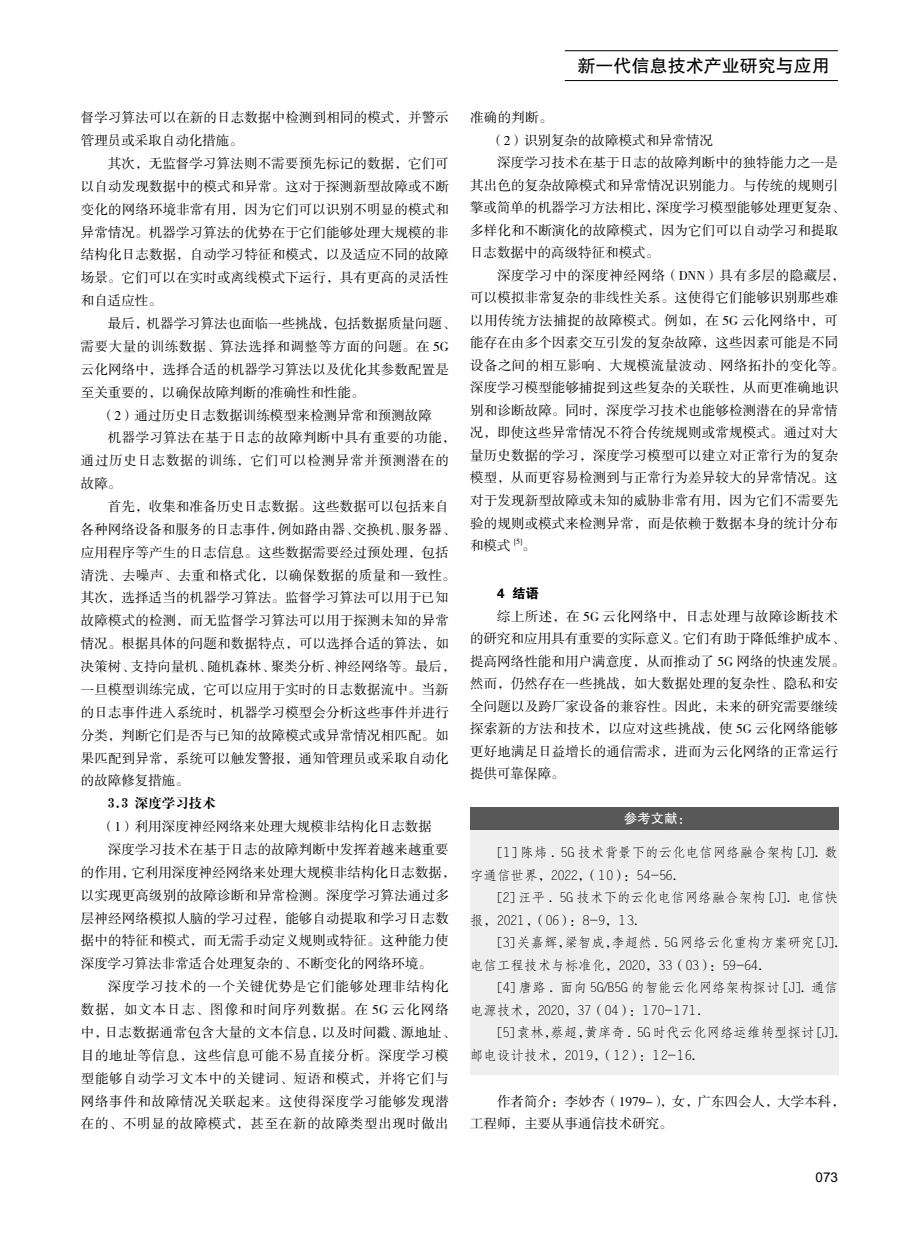
<style>
.page{position:relative;width:919px;height:1238px;background:#fff}
.page>*{position:absolute;margin:0;border:0;box-sizing:border-box;transform-origin:0 0}
.t1{font:18px "FZHTK GBK1 0";color:#000}
.t2{font:13.5px/22.5px "FZSSK GBK1 0";letter-spacing:.01em;color:#000}
.t3{font:13.5px/22.5px "FZFSK GBK1 0";color:#000}
.t4{font:13.5px "FZSSK GBK1 0";letter-spacing:.05em;color:#000}
.t5{font:13.5px "FZSSK GBK1 0";letter-spacing:.03em;color:#000}
.t6{font:13.5px "FZSSK GBK1 0";letter-spacing:.035em;color:#000}
.t7{font:13.5px "FZSSK GBK1 0";letter-spacing:.075em;color:#000}
.t8{font:13.5px "FZSSK GBK1 0";letter-spacing:.04em;color:#000}
.t9{font:13.5px "FZSSK GBK1 0";letter-spacing:.055em;color:#000}
.t10{font:13.5px "H Ya 4 gj";color:#000}
.t11{font:13.5px "FZHTK GBK1 0";color:#fff}
.t12{font:13.5px "Arial";color:#000}
.t13{font:13.5px "FZDHTK GBK1 0";color:#000}
.t14{font:7.8px "FZSSK GBK1 0";color:#000}
</style>
<div class="page">
<hr style="left:564px;top:80px;width:273px;height:1px;background:#000">
<hr style="left:564px;top:50px;width:273px;height:1px;background:#000">
<div style="left:470px;top:807px;width:368px;height:22px;background:#585858"></div>
<div style="left:470px;top:830px;width:368px;height:64px;background:#efefef"></div>
<div style="left:470px;top:875px;width:368px;height:64px;background:#efefef"></div>
<div style="left:470px;top:920px;width:368px;height:64px;background:#efefef"></div>
<div style="left:470px;top:965px;width:368px;height:64px;background:#efefef"></div>
<div style="left:470px;top:1010px;width:368px;height:64px;background:#efefef"></div>
<p class="t2" style="left:81px;top:107px;width:369px">督学习算法可以在新的日志数据中检测到相同的模式,并警示管理员或采取自动化措施.</p>
<p class="t2" style="left:81px;top:153px;width:369px;text-align:justify;text-indent:27px">其次,无监督学习算法则不需要预先标记的数据,它们可以自动发现数据中的模式和异常.这对于探测新型故障或不断变化的网络环境非常有用,因为它们可以识别不明显的模式和异常情况.机器学习算法的优势在于它们能够处理大规模的非结构化日志数据,自动学习特征和模式,以及适应不同的故障场景.它们可以在实时或离线模式下运行,具有更高的灵活性和自适应性.</p>
<p class="t2" style="left:108px;top:313px;width:349px">最后,机器学习算法也面临一些挑战,包括数据质量问题、</p>
<p class="t6" style="left:81px;top:339px;width:369px">需要大量的训练数据、算法选择和调整等方面的问题.在 5G</p>
<p class="t2" style="left:81px;top:358px;width:369px">云化网络中,选择合适的机器学习算法以及优化其参数配置是</p>
<p class="t2" style="left:81px;top:381px;width:285px">至关重要的,以确保故障判断的准确性和性能.</p>
<p class="t2" style="left:101px;top:404px;width:332px">(2)通过历史日志数据训练模型来检测异常和预测故障</p>
<p class="t5" style="left:108px;top:430px;width:349px">机器学习算法在基于日志的故障判断中具有重要的功能,</p>
<p class="t4" style="left:81px;top:453px;width:369px">通过历史日志数据的训练,它们可以检测异常并预测潜在的</p>
<p class="t2" style="left:81px;top:473px;width:42px">故障.</p>
<p class="t2" style="left:108px;top:496px;width:342px">首先,收集和准备历史日志数据.这些数据可以包括来自</p>
<p class="t2" style="left:81px;top:518px;width:376px">各种网络设备和服务的日志事件,例如路由器、交换机、服务器、</p>
<p class="t2" style="left:81px;top:541px;width:369px">应用程序等产生的日志信息.这些数据需要经过预处理,包括</p>
<p class="t6" style="left:81px;top:568px;width:376px">清洗、去噪声、去重和格式化,以确保数据的质量和一致性.</p>
<p class="t2" style="left:81px;top:587px;width:369px">其次,选择适当的机器学习算法.监督学习算法可以用于已知</p>
<p class="t2" style="left:81px;top:610px;width:369px">故障模式的检测,而无监督学习算法可以用于探测未知的异常</p>
<p class="t2" style="left:81px;top:633px;width:369px">情况.根据具体的问题和数据特点,可以选择合适的算法,如</p>
<p class="t2" style="left:81px;top:656px;width:376px">决策树、支持向量机、随机森林、聚类分析、神经网络等.最后,</p>
<p class="t2" style="left:81px;top:678px;width:369px">一旦模型训练完成,它可以应用于实时的日志数据流中.当新</p>
<p class="t2" style="left:81px;top:701px;width:369px">的日志事件进入系统时,机器学习模型会分析这些事件并进行</p>
<p class="t2" style="left:81px;top:724px;width:369px">分类,判断它们是否与已知的故障模式或异常情况相匹配.如</p>
<p class="t2" style="left:81px;top:747px;width:369px">果匹配到异常,系统可以触发警报,通知管理员或采取自动化</p>
<p class="t2" style="left:81px;top:770px;width:109px">的故障修复措施.</p>
<p class="t10" style="left:108px;top:796px;width:109px">3.3 深度学习技术</p>
<p class="t2" style="left:101px;top:816px;width:332px">(1)利用深度神经网络来处理大规模非结构化日志数据</p>
<p class="t2" style="left:108px;top:838px;width:342px">深度学习技术在基于日志的故障判断中发挥着越来越重要</p>
<p class="t2" style="left:81px;top:861px;width:376px">的作用,它利用深度神经网络来处理大规模非结构化日志数据,</p>
<p class="t2" style="left:81px;top:884px;width:369px">以实现更高级别的故障诊断和异常检测.深度学习算法通过多</p>
<p class="t2" style="left:81px;top:907px;width:369px">层神经网络模拟人脑的学习过程,能够自动提取和学习日志数</p>
<p class="t2" style="left:81px;top:930px;width:369px">据中的特征和模式,而无需手动定义规则或特征.这种能力使</p>
<p class="t2" style="left:81px;top:953px;width:353px">深度学习算法非常适合处理复杂的、不断变化的网络环境.</p>
<p class="t9" style="left:108px;top:979px;width:342px">深度学习技术的一个关键优势是它们能够处理非结构化</p>
<p class="t7" style="left:81px;top:1002px;width:369px">数据,如文本日志、图像和时间序列数据.在 5G 云化网络</p>
<p class="t2" style="left:81px;top:1021px;width:376px">中,日志数据通常包含大量的文本信息,以及时间戳、源地址、</p>
<p class="t4" style="left:81px;top:1048px;width:369px">目的地址等信息,这些信息可能不易直接分析.深度学习模</p>
<p class="t4" style="left:81px;top:1070px;width:369px">型能够自动学习文本中的关键词、短语和模式,并将它们与</p>
<p class="t4" style="left:81px;top:1093px;width:369px">网络事件和故障情况关联起来.这使得深度学习能够发现潜</p>
<p class="t4" style="left:81px;top:1116px;width:369px">在的、不明显的故障模式,甚至在新的故障类型出现时做出</p>
<h1 class="t1" style="left:577px;top:56px;width:253px">新一代信息技术产业研究与应用</h1>
<p class="t2" style="left:470px;top:107px;width:84px">准确的判断.</p>
<p class="t2" style="left:490px;top:130px;width:224px">(2)识别复杂的故障模式和异常情况</p>
<p class="t2" style="left:497px;top:152px;width:342px">深度学习技术在基于日志的故障判断中的独特能力之一是</p>
<p class="t2" style="left:470px;top:175px;width:369px">其出色的复杂故障模式和异常情况识别能力.与传统的规则引</p>
<p class="t2" style="left:470px;top:197px;width:376px">擎或简单的机器学习方法相比,深度学习模型能够处理更复杂、</p>
<p class="t2" style="left:470px;top:220px;width:369px">多样化和不断演化的故障模式,因为它们可以自动学习和提取</p>
<p class="t2" style="left:470px;top:242px;width:190px">日志数据中的高级特征和模式.</p>
<p class="t8" style="left:497px;top:268px;width:349px">深度学习中的深度神经网络(DNN)具有多层的隐藏层,</p>
<p class="t2" style="left:470px;top:287px;width:369px">可以模拟非常复杂的非线性关系.这使得它们能够识别那些难</p>
<p class="t5" style="left:470px;top:313px;width:369px">以用传统方法捕捉的故障模式.例如,在 5G 云化网络中,可</p>
<p class="t2" style="left:470px;top:332px;width:369px">能存在由多个因素交互引发的复杂故障,这些因素可能是不同</p>
<p class="t5" style="left:470px;top:358px;width:376px">设备之间的相互影响、大规模流量波动、网络拓扑的变化等.</p>
<p class="t2" style="left:470px;top:377px;width:369px">深度学习模型能够捕捉到这些复杂的关联性,从而更准确地识</p>
<p class="t2" style="left:470px;top:400px;width:369px">别和诊断故障.同时,深度学习技术也能够检测潜在的异常情</p>
<p class="t2" style="left:470px;top:422px;width:369px">况,即使这些异常情况不符合传统规则或常规模式.通过对大</p>
<p class="t2" style="left:470px;top:445px;width:369px">量历史数据的学习,深度学习模型可以建立对正常行为的复杂</p>
<p class="t2" style="left:470px;top:467px;width:369px">模型,从而更容易检测到与正常行为差异较大的异常情况.这</p>
<p class="t2" style="left:470px;top:490px;width:369px">对于发现新型故障或未知的威胁非常有用,因为它们不需要先</p>
<p class="t2" style="left:470px;top:512px;width:369px">验的规则或模式来检测异常,而是依赖于数据本身的统计分布</p>
<p class="t2" style="left:470px;top:535px;width:42px">和模式</p>
<p class="t14" style="left:514px;top:537px;width:10px">[5]</p>
<p class="t2" style="left:522px;top:535px;width:15px">.</p>
<p class="t13" style="left:497px;top:586px;width:43px">4 结语</p>
<p class="t2" style="left:470px;top:605px;width:376px;text-indent:27px">综上所述,在 5G 云化网络中,日志处理与故障诊断技术的研究和应用具有重要的实际意义.它们有助于降低维护成本、提高网络性能和用户满意度,从而推动了 5G 网络的快速发展.然而,仍然存在一些挑战,如大数据处理的复杂性、隐私和安全问题以及跨厂家设备的兼容性.因此,未来的研究需要继续探索新的方法和技术,以应对这些挑战,使 5G 云化网络能够更好地满足日益增长的通信需求,进而为云化网络的正常运行提供可靠保障.</p>
<p class="t11" style="left:623px;top:810px;width:69px">参考文献:</p>
<p class="t3" style="left:470px;top:841px;width:369px;text-indent:27px">[1] 陈炜 . 5G 技术背景下的云化电信网络融合架构 [J]. 数字通信世界,2022,(10):54-56.</p>
<p class="t3" style="left:470px;top:886px;width:369px;text-indent:27px">[2] 汪平 . 5G 技术下的云化电信网络融合架构 [J]. 电信快报,2021,(06):8-9,13.</p>
<p class="t3" style="left:470px;top:931px;width:369px;text-indent:27px">[3]关嘉辉,梁智成,李超然 . 5G网络云化重构方案研究 [J].电信工程技术与标准化,2020,33(03):59-64.</p>
<p class="t3" style="left:470px;top:976px;width:369px;text-indent:27px">[4] 唐路 . 面向 5G/B5G 的智能云化网络架构探讨 [J]. 通信电源技术,2020,37(04):170-171.</p>
<p class="t3" style="left:470px;top:1021px;width:369px;text-indent:27px">[5]袁林,蔡超,黄庠奇 . 5G时代云化网络运维转型探讨 [J].邮电设计技术,2019,(12):12-16.</p>
<p class="t2" style="left:470px;top:1090px;width:376px;text-indent:27px">作者简介:李妙杏(1979-),女,广东四会人,大学本科,工程师,主要从事通信技术研究.</p>
<p class="t12" style="left:815px;top:1167px;width:24px">073</p>
</div>
